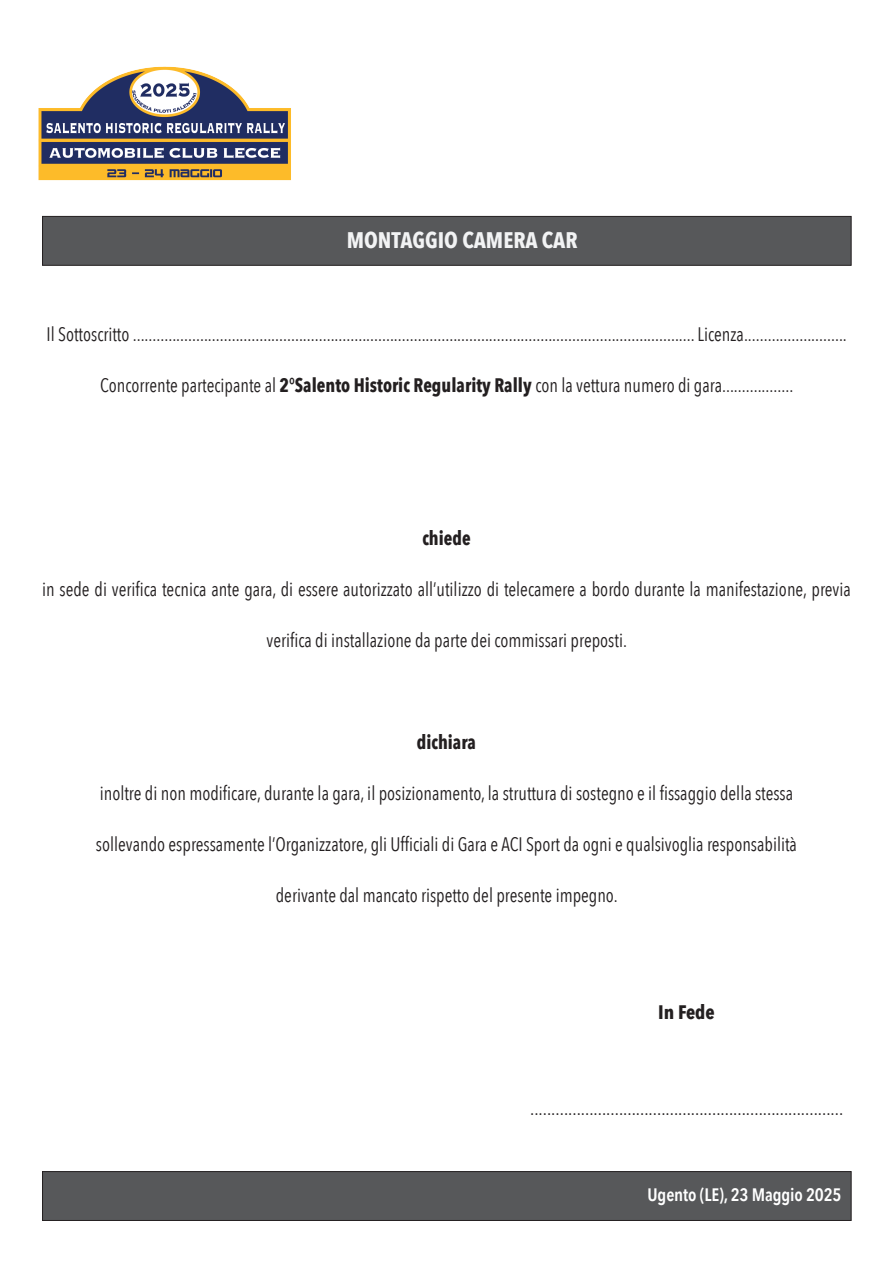
<style>
.page{position:relative;width:893px;height:1263px;background:#fff}
.page>*{position:absolute;margin:0;border:0;box-sizing:border-box;transform-origin:0 0}
.t1{font:700 22.5px "Avenir Next Condensed";color:#f2f3f4}
.t2{font:19.5px "Avenir Next Condensed";color:#231f20;scale:.94 1}
.t3{font:19.5px "Avenir Next Condensed";color:#231f20}
.t4{font:700 19.5px "Avenir Next Condensed";color:#231f20;scale:.94 1}
.t5{font:700 19.5px "Avenir Next Condensed";color:#231f20}
.t6{font:600 18px "Avenir Next Condensed";letter-spacing:-.01em;color:#fff}
.s1{font-weight:700}
</style>
<div class="page">
<img style="left:38px;top:66px;width:253px;height:115px">
<div style="left:42px;top:216px;width:809px;height:50px;background:#57585a;border:1px solid #231f20"></div>
<div style="left:42px;top:1171px;width:809px;height:50px;background:#57585a;border:1px solid #231f20"></div>
<p class="t1" style="left:347px;top:226px;width:232px">MONTAGGIO CAMERA CAR</p>
<p class="t2" style="left:47px;top:318px;width:853px">Il Sottoscritto .............................................................................................................................................. Licenza..........................</p>
<p class="t2" style="left:100px;top:368px;width:739px">Concorrente partecipante al <span class="s1">2°Salento Historic Regularity Rally</span> con la vettura numero di gara..................</p>
<p class="t4" style="left:422px;top:526px;width:53px">chiede</p>
<p class="t2" style="left:42px;top:572px;width:862px">in sede di verifica tecnica ante gara, di essere autorizzato all’utilizzo di telecamere a bordo durante la manifestazione, previa</p>
<p class="t2" style="left:267px;top:623px;width:385px">verifica di installazione da parte dei commissari preposti.</p>
<p class="t4" style="left:417px;top:730px;width:64px">dichiara</p>
<p class="t2" style="left:100px;top:776px;width:739px">inoltre di non modificare, durante la gara, il posizionamento, la struttura di sostegno e il fissaggio della stessa</p>
<p class="t2" style="left:96px;top:827px;width:747px">sollevando espressamente l’Organizzatore, gli Ufficiali di Gara e ACI Sport da ogni e qualsivoglia responsabilità</p>
<p class="t2" style="left:276px;top:878px;width:365px">derivante dal mancato rispetto del presente impegno.</p>
<p class="t5" style="left:658px;top:1000px;width:58px">In Fede</p>
<p class="t3" style="left:530px;top:1092px;width:315px">..........................................................................</p>
<p class="t6" style="left:648px;top:1179px;width:195px">Ugento (LE), 23 Maggio 2025</p>
</div>
